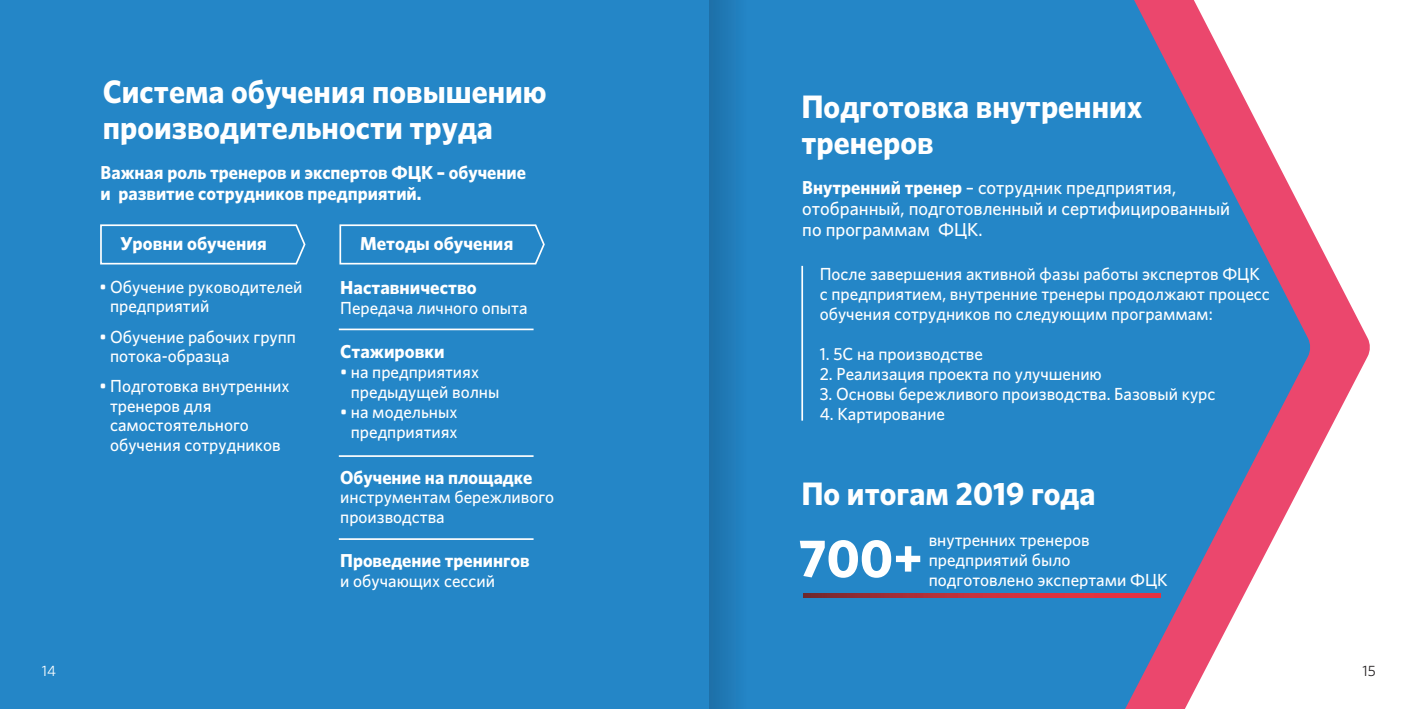
<style>
.page{position:relative;width:1418px;height:709px;background:#fff}
.page>*{position:absolute;margin:0;border:0;box-sizing:border-box;transform-origin:0 0}
.t1{font:700 53.75px "Whitney";color:#fff}
.t2{font:700 32.5px/36.2px "Whitney";color:#fff}
.t3{font:700 18.75px/21.2px "Whitney";color:#fff}
.t4{font:500 18.75px/21.2px "Whitney";color:#fff}
.t5{font:500 17.5px/19.5px "Whitney";color:#fff}
.t6{font:15px "Whitney";color:#fff}
.t7{font:15px "Whitney";color:#231f20}
.s1{font-weight:700}
</style>
<div class="page">
<div style="left:0;top:0;width:1092px;height:709px;background:#2486c7"></div>
<svg style="left:1092px;top:0;width:278px;height:709px"></svg>
<hr style="left:801px;top:266px;width:2px;height:154px;background:#fff">
<svg style="left:803px;top:593px;width:357px;height:4px"></svg>
<svg style="left:99px;top:223px;width:207px;height:43px;background:#3790cb"></svg>
<svg style="left:338px;top:223px;width:207px;height:43px;background:#3790cb"></svg>
<hr style="left:339px;top:328px;width:194px;height:2px;background:#fff">
<hr style="left:339px;top:455px;width:194px;height:2px;background:#fff">
<hr style="left:339px;top:538px;width:194px;height:2px;background:#fff">
<div style="left:709px;top:1px;width:38px;height:707px;background:linear-gradient(to right,#1d6fa7,#2384c5)"></div>
<p class="t6" style="left:42px;top:660px;width:16px">14</p>
<h2 class="t2" style="left:103px;top:73px;width:445px">Система обучения повышению производительности труда</h2>
<p class="t3" style="left:101px;top:161px;width:427px">Важная роль тренеров и экспертов ФЦК – обучение и развитие сотрудников предприятий.</p>
<p class="t3" style="left:120px;top:233px;width:148px">Уровни обучения</p>
<p class="t3" style="left:360px;top:233px;width:155px">Методы обучения</p>
<p class="t3" style="left:340px;top:276px;width:138px">Наставничество</p>
<p class="t5" style="left:340px;top:297px;width:189px">Передача личного опыта</p>
<p class="t3" style="left:340px;top:340px;width:106px">Стажировки</p>
<p class="t5" style="left:351px;top:361px;width:150px;line-height:20px;text-indent:-11px">• на предприятиях предыдущей волны</p>
<p class="t5" style="left:340px;top:401px;width:119px;line-height:20px;text-align:right">• на модельных предприятиях</p>
<p class="t3" style="left:340px;top:466px;width:194px">Обучение на площадке</p>
<p class="t5" style="left:340px;top:487px;width:215px">инструментам бережливого производства</p>
<p class="t3" style="left:340px;top:549px;width:191px">Проведение тренингов</p>
<p class="t5" style="left:340px;top:570px;width:156px">и обучающих сессий</p>
<p class="t5" style="left:110px;top:277px;width:194px;text-indent:-11px">• Обучение руководителей предприятий</p>
<p class="t5" style="left:110px;top:326px;width:187px;text-indent:-11px">• Обучение рабочих групп потока-образца</p>
<p class="t5" style="left:110px;top:376px;width:181px;text-indent:-11px">• Подготовка внутренних тренеров для самостоятельного обучения сотрудников</p>
<h2 class="t2" style="left:801px;top:88px;width:343px">Подготовка внутренних тренеров</h2>
<p class="t4" style="left:802px;top:176px;width:429px"><span class="s1">Внутренний тренер</span> – сотрудник предприятия, отобранный, подготовленный и сертифицированный по программам ФЦК.</p>
<p class="t5" style="left:819px;top:263px;width:451px;line-height:20px">После завершения активной фазы работы экспертов ФЦК с предприятием, внутренние тренеры продолжают процесс обучения сотрудников по следующим программам:</p>
<p class="t5" style="left:819px;top:344px;width:165px">1. 5С на производстве</p>
<p class="t5" style="left:819px;top:364px;width:283px">2. Реализация проекта по улучшению</p>
<p class="t5" style="left:819px;top:384px;width:397px">3. Основы бережливого производства. Базовый курс</p>
<p class="t5" style="left:819px;top:404px;width:127px">4. Картирование</p>
<h2 class="t2" style="left:801px;top:475px;width:296px">По итогам 2019 года</h2>
<h1 class="t1" style="left:798px;top:522px;width:126px">700+</h1>
<p class="t5" style="left:928px;top:530px;width:162px;line-height:20px">внутренних тренеров предприятий было</p>
<p class="t5" style="left:928px;top:570px;width:240px">подготовлено экспертами ФЦК</p>
<p class="t7" style="left:1362px;top:660px;width:15px">15</p>
</div>
